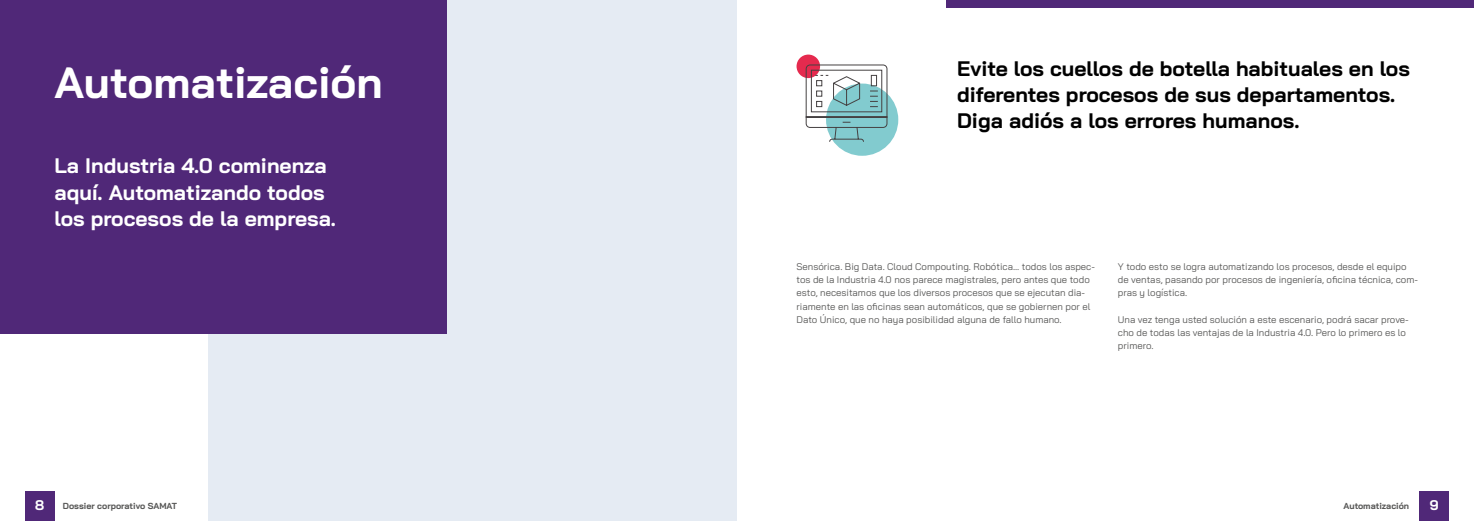
<style>
.page{position:relative;width:1474px;height:521px;background:#fff}
.page>*{position:absolute;margin:0;border:0;box-sizing:border-box;transform-origin:0 0}
.t1{font:700 43.75px "Bai Jamjuree";color:#fff}
.t2{font:700 21px/26.2px "Bai Jamjuree";color:#000}
.t3{font:700 21px/26.2px "Bai Jamjuree";color:#fff}
.t4{font:700 14px "Bai Jamjuree";color:#fff}
.t5{font:9.62px/13.1px "Bai Jamjuree";color:#575756}
.t6{font:700 8.75px "Bai Jamjuree";color:#575756}
</style>
<div class="page">
<div style="left:25px;top:491px;width:30px;height:30px;background:#502878"></div>
<div style="left:1419px;top:491px;width:30px;height:30px;background:#502878"></div>
<div style="left:945px;top:0;width:528px;height:7px;background:#502878"></div>
<div style="left:208px;top:0;width:529px;height:521px;background:#e5ebf3"></div>
<div style="left:0;top:0;width:446px;height:334px;background:#502878"></div>
<div style="left:826px;top:84px;width:72px;height:72px;background:#82cbcf;border-radius:50%"></div>
<div style="left:796px;top:55px;width:24px;height:23px;background:#e52a4e;border-radius:50%"></div>
<svg style="left:805px;top:65px;width:82px;height:77px"></svg>
<h1 class="t1" style="left:55px;top:58px;width:330px">Automatización</h1>
<h2 class="t3" style="left:55px;top:153px;width:283px">La Industria 4.0 cominenza aquí. Automatizando todos los procesos de la empresa.</h2>
<h2 class="t2" style="left:957px;top:55px;width:454px">Evite los cuellos de botella habituales en los diferentes procesos de sus departamentos.<br>Diga adiós a los errores humanos.</h2>
<p class="t5" style="left:796px;top:260px;width:300px">Sensórica. Big Data. Cloud Compouting. Robótica... todos los aspec&shy;tos de la Industria 4.0 nos parece magistrales, pero antes que todo esto, necesitamos que los diversos procesos que se ejecutan dia&shy;riamente en las oficinas sean automáticos, que se gobiernen por el Dato Único, que no haya posibilidad alguna de fallo humano.</p>
<p class="t5" style="left:1117px;top:260px;width:301px">Y todo esto se logra automatizando los procesos, desde el equipo de ventas, pasando por procesos de ingeniería, oficina técnica, com&shy;pras y logística.</p>
<p class="t5" style="left:1117px;top:313px;width:292px">Una vez tenga usted solución a este escenario, podrá sacar prove&shy;cho de todas las ventajas de la Industria 4.0. Pero lo primero es lo primero.</p>
<h3 class="t4" style="left:35px;top:497px;width:11px">8</h3>
<p class="t6" style="left:63px;top:501px;width:116px">Dossier corporativo SAMAT</p>
<p class="t6" style="left:1343px;top:501px;width:67px">Automatización</p>
<h3 class="t4" style="left:1429px;top:497px;width:10px">9</h3>
</div>
